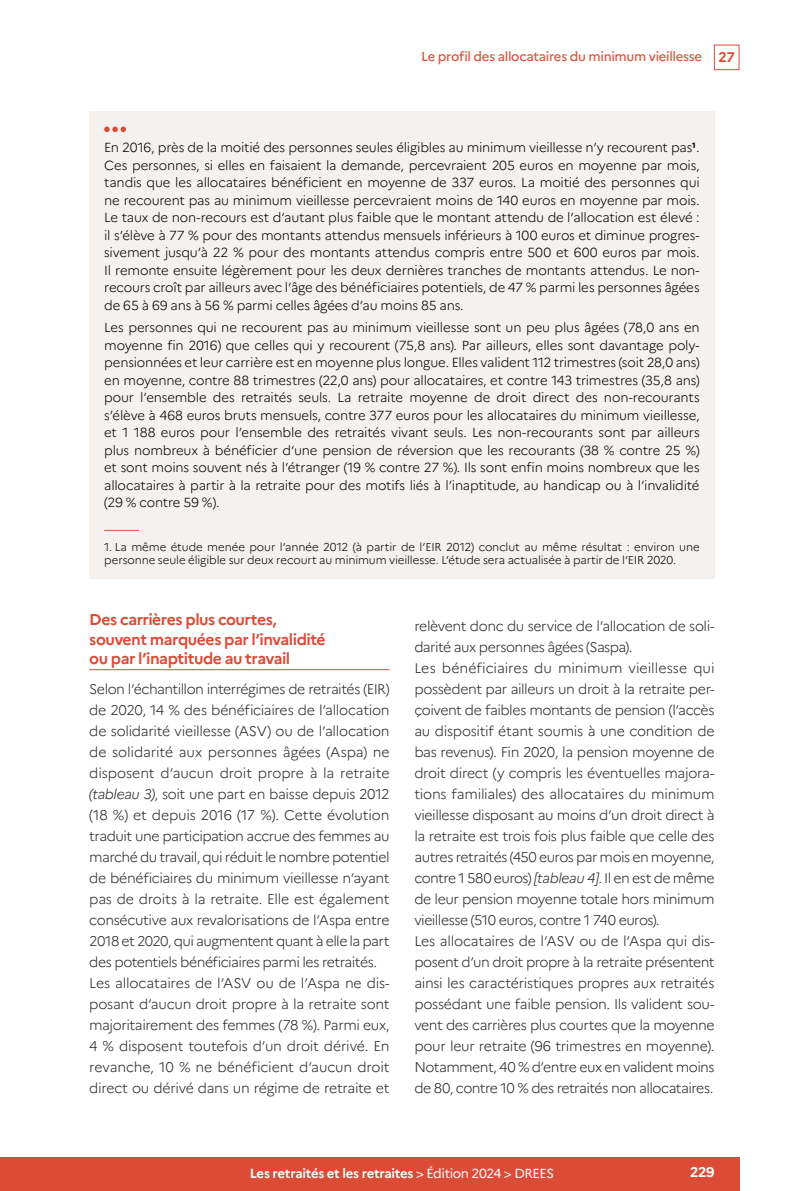
<style>
.page{position:relative;width:794px;height:1191px;background:#fff}
.page>*{position:absolute;margin:0;border:0;box-sizing:border-box;transform-origin:0 0}
.Titre_2__Inter{font:700 15.75px/19.2px "Marianne";letter-spacing:-.03em;color:#dc4b36}
.Texte{font:300 14px/21px "Marianne";letter-spacing:-.035em;color:#272726;text-align:justify}
.t1{font:700 14px "Marianne";color:#fff}
.ENC_texte{font:300 13.12px/17.5px "Marianne";letter-spacing:-.015em;color:#000;text-align:justify}
.t2{font:500 13.12px "Marianne";letter-spacing:-.025em;color:#de563e}
.t3{font:700 13.12px "Marianne";letter-spacing:-.025em;color:#fff}
.t4{font:300 11.38px/13.7px "Marianne";letter-spacing:-.01em;color:#000}
.s1{font-weight:700;font-size:14px;color:#dc4b36}
.s2{font-style:italic}
.s3{font-weight:400}
</style>
<div class="page">
<div style="left:714px;top:45px;width:25px;height:25px;border:1px solid #dc4b36"></div>
<div style="left:0;top:1157px;width:739px;height:34px;background:#dc4b36"></div>
<hr style="left:89px;top:669px;width:300px;height:1px;background:#dc4b36">
<div style="left:89px;top:112px;width:625px;height:467px;background:#f5f1ef"></div>
<hr style="left:104px;top:530px;width:35px;height:1px;background:#de563e">
<svg style="left:104px;top:126px;width:22px;height:6px"></svg>
<p class="t2" style="left:421px;top:49px;width:315px">Le profil des allocataires du minimum vieillesse <span class="s1">27</span></p>
<p class="ENC_texte" style="left:104px;top:139px;width:597px">En 2016, près de la moitié des personnes seules éligibles au minimum vieillesse n’y recourent pas<sup>1</sup>.<br>Ces personnes, si elles en faisaient la demande, percevraient 205 euros en moyenne par mois, tandis que les allocataires bénéficient en moyenne de 337 euros. La moitié des personnes qui ne recourent pas au minimum vieillesse percevraient moins de 140 euros en moyenne par mois.<br>Le taux de non-recours est d’autant plus faible que le montant attendu de l’allocation est élevé : il s’élève à 77 % pour des montants attendus mensuels inférieurs à 100 euros et diminue progres&shy;sivement jusqu’à 22 % pour des montants attendus compris entre 500 et 600 euros par mois.<br>Il remonte ensuite légèrement pour les deux dernières tranches de montants attendus. Le non&shy;recours croît par ailleurs avec l’âge des bénéficiaires potentiels, de 47 % parmi les personnes âgées de 65 à 69 ans à 56 % parmi celles âgées d’au moins 85 ans.</p>
<p class="ENC_texte" style="left:104px;top:319px;width:597px">Les personnes qui ne recourent pas au minimum vieillesse sont un peu plus âgées (78,0 ans en moyenne fin 2016) que celles qui y recourent (75,8 ans). Par ailleurs, elles sont davantage poly&shy;pensionnées et leur carrière est en moyenne plus longue. Elles valident 112 trimestres (soit 28,0 ans) en moyenne, contre 88 trimestres (22,0 ans) pour allocataires, et contre 143 trimestres (35,8 ans) pour l’ensemble des retraités seuls. La retraite moyenne de droit direct des non-recourants s’élève à 468 euros bruts mensuels, contre 377 euros pour les allocataires du minimum vieillesse, et 1 188 euros pour l’ensemble des retraités vivant seuls. Les non-recourants sont par ailleurs plus nombreux à bénéficier d’une pension de réversion que les recourants (38 % contre 25 %) et sont moins souvent nés à l’étranger (19 % contre 27 %). Ils sont enfin moins nombreux que les allocataires à partir à la retraite pour des motifs liés à l’inaptitude, au handicap ou à l’invalidité (29 % contre 59 %).</p>
<p class="t4" style="left:104px;top:540px;width:597px">1. La même étude menée pour l’année 2012 (à partir de l’EIR 2012) conclut au même résultat : environ une personne seule éligible sur deux recourt au minimum vieillesse. L’étude sera actualisée à partir de l’EIR 2020.</p>
<p class="Titre_2__Inter" style="left:89px;top:610px;width:238px">Des carrières plus courtes, souvent marquées par l’invalidité ou par l’inaptitude au travail</p>
<p class="Texte" style="left:89px;top:678px;width:302px">Selon l’échantillon interrégimes de retraités (EIR) de 2020, 14 % des bénéficiaires de l’allocation de solidarité vieillesse (ASV) ou de l’allocation de solidarité aux personnes âgées (Aspa) ne disposent d’aucun droit propre à la retraite <span class="s2">(tableau 3)</span>, soit une part en baisse depuis 2012 (18 %) et depuis 2016 (17 %). Cette évolution traduit une participation accrue des femmes au marché du travail, qui réduit le nombre potentiel de bénéficiaires du minimum vieillesse n’ayant pas de droits à la retraite. Elle est également consécutive aux revalorisations de l’Aspa entre 2018 et 2020, qui augmentent quant à elle la part des potentiels bénéficiaires parmi les retraités.</p>
<p class="Texte" style="left:89px;top:972px;width:302px">Les allocataires de l’ASV ou de l’Aspa ne dis&shy;posant d’aucun droit propre à la retraite sont majoritairement des femmes (78 %). Parmi eux, 4 % disposent toutefois d’un droit dérivé. En revanche, 10 % ne bénéficient d’aucun droit direct ou dérivé dans un régime de retraite et</p>
<p class="Texte" style="left:414px;top:615px;width:302px">relèvent donc du service de l’allocation de soli&shy;darité aux personnes âgées (Saspa).</p>
<p class="Texte" style="left:414px;top:657px;width:302px">Les bénéficiaires du minimum vieillesse qui possèdent par ailleurs un droit à la retraite per&shy;çoivent de faibles montants de pension (l’accès au dispositif étant soumis à une condition de bas revenus). Fin 2020, la pension moyenne de droit direct (y compris les éventuelles majora&shy;tions familiales) des allocataires du minimum vieillesse disposant au moins d’un droit direct à la retraite est trois fois plus faible que celle des autres retraités (450 euros par mois en moyenne, contre 1 580 euros) <span class="s2">[tableau 4]</span>. Il en est de même de leur pension moyenne totale hors minimum vieillesse (510 euros, contre 1 740 euros).</p>
<p class="Texte" style="left:414px;top:930px;width:302px">Les allocataires de l’ASV ou de l’Aspa qui dis&shy;posent d’un droit propre à la retraite présentent ainsi les caractéristiques propres aux retraités possédant une faible pension. Ils valident sou&shy;vent des carrières plus courtes que la moyenne pour leur retraite (96 trimestres en moyenne).<br>Notamment, 40 % d’entre eux en valident moins de 80, contre 10 % des retraités non allocataires.</p>
<p class="t3" style="left:250px;top:1165px;width:306px">Les retraités et les retraites <span class="s3">&gt; Édition 2024 &gt; DREES</span></p>
<p class="t1" style="left:690px;top:1163px;width:26px">229</p>
</div>
